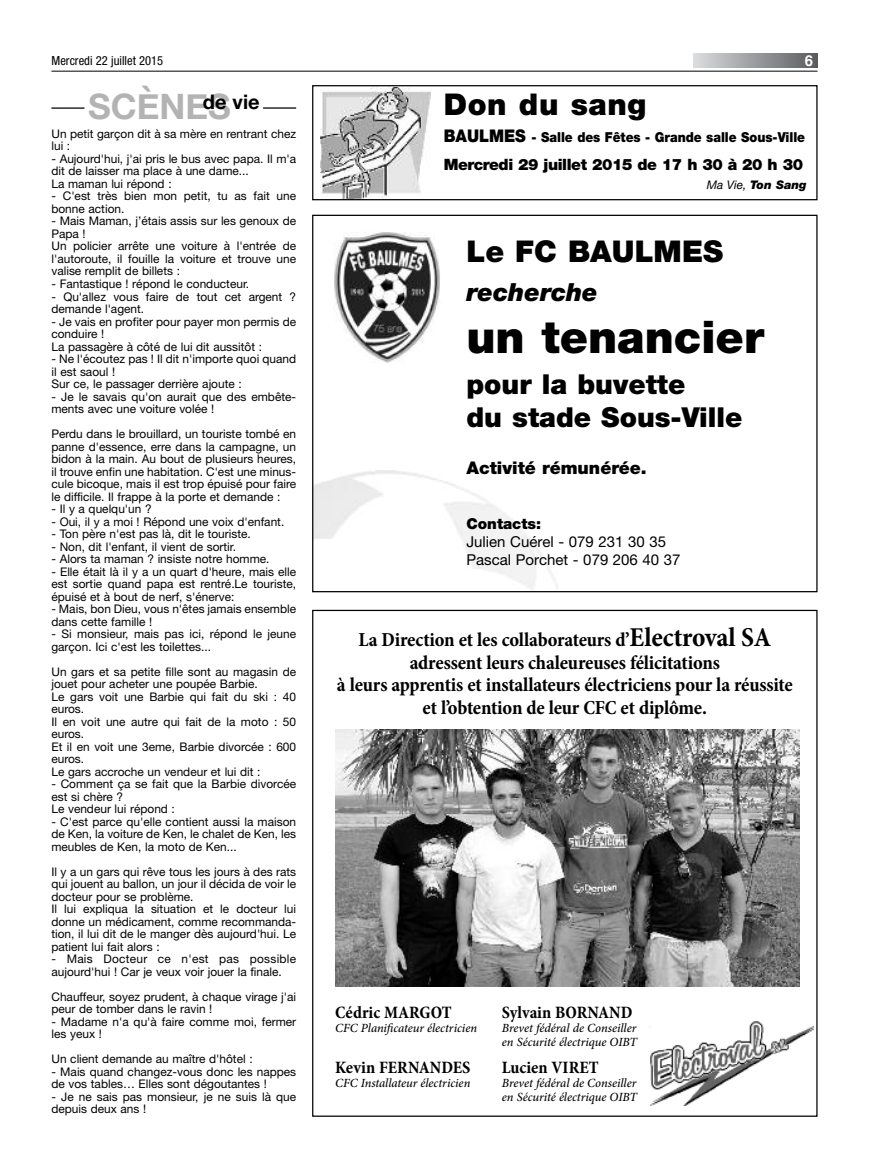
<style>
.page{position:relative;width:869px;height:1170px;background:#fff}
.page>*{position:absolute;margin:0;border:0;box-sizing:border-box;transform-origin:0 0}
.t1{font:900 45px "Helvetica Neue LT Pro";color:#000}
.t2{font:700 35px "Helvetica Neue";color:#b3b3b3}
.t3{font:900 30px "Helvetica Neue LT Pro";color:#000}
.t4{font:900 30px "Helvetica Neue LT Pro";letter-spacing:.02em;color:#000}
.t5{font:900 27.5px/33px "Helvetica Neue LT Pro";color:#000}
.t6{font:italic 900 25px "Helvetica Neue";color:#000}
.t7{font:700 condensed 20px/22.5px "Minion Pro";letter-spacing:-.01em;color:#000;text-align:center}
.t8{font:700 condensed 17.5px "Minion Pro";color:#000}
.t9{font:900 17.5px "Helvetica Neue LT Pro";color:#000}
.t10{font:900 15.62px "Helvetica Neue LT Pro";letter-spacing:-.025em;color:#000}
.t11{font:15px/18px "Helvetica Neue LT Pro";color:#000}
.t12{font:900 15px "Helvetica Neue LT Pro";color:#000}
.t13{font:700 15px "Helvetica";color:#fff}
.t14{font:900 13.75px "Helvetica Neue LT Pro";letter-spacing:-.005em;color:#000;scale:.91 1}
.t15{font:italic 500 12.5px/13.8px "Minion Pro";letter-spacing:-.005em;color:#000}
.t16{font:condensed 12.5px "Helvetica Neue";color:#000}
.t17{font:11.88px/12.5px "Helvetica Neue";color:#000}
.t18{font:italic 900 11.88px "Helvetica Neue";color:#000}
.s1{font-size:17.5px}
.s2{font-family:"Helvetica Neue LT Pro";font-weight:400}
.s3{font-size:27.5px}
</style>
<div class="page">
<img style="left:649px;top:1021px;width:163px;height:84px">
<hr style="left:51px;top:71px;width:766px;height:1px;background:#000">
<svg style="left:693px;top:53px;width:124px;height:14px;background:#9b9c9f"></svg>
<img style="left:320px;top:87px;width:110px;height:111px">
<div style="left:312px;top:85px;width:505px;height:115px;border:1px solid #000"></div>
<img style="left:334px;top:232px;width:106px;height:131px">
<img style="left:335px;top:729px;width:464px;height:257px">
<hr style="left:263px;top:107px;width:33px;height:2px;background:#000">
<hr style="left:51px;top:107px;width:33px;height:2px;background:#000">
<p class="t16" style="left:52px;top:56px;width:113px">Mercredi 22 juillet 2015</p>
<p class="t13" style="left:804px;top:54px;width:10px">6</p>
<h3 class="t4" style="left:443px;top:94px;width:204px">Don du sang</h3>
<p class="t14" style="left:443px;top:132px;width:398px"><span class="s1">BAULMES</span> - Salle des Fêtes - Grande salle Sous-Ville</p>
<h3 class="t10" style="left:443px;top:159px;width:360px">Mercredi 29 juillet 2015 de 17 h 30 à 20 h 30</h3>
<p class="t18" style="left:706px;top:180px;width:101px"><span class="s2">Ma Vie,</span> Ton Sang</p>
<h2 class="t2" style="left:88px;top:85px;width:173px">SCèNE<sup>d</sup>S<sup>e</sup> <sup>vie</sup></h2>
<p class="t17" style="left:51px;top:129px;width:246px">Un petit garçon dit à sa mère en rentrant chez lui :</p>
<p class="t17" style="left:51px;top:154px;width:246px">- Aujourd'hui, j'ai pris le bus avec papa. Il m'a dit de laisser ma place à une dame...<br>La maman lui répond :</p>
<p class="t17" style="left:51px;top:191px;width:246px">- C'est très bien mon petit, tu as fait une bonne action.</p>
<p class="t17" style="left:51px;top:216px;width:246px">- Mais Maman, j’étais assis sur les genoux de Papa !<br>Un policier arrête une voiture à l'entrée de l'autoroute, il fouille la voiture et trouve une valise remplit de billets :</p>
<p class="t17" style="left:51px;top:279px;width:199px">- Fantastique ! répond le conducteur.</p>
<p class="t17" style="left:51px;top:291px;width:246px">- Qu'allez vous faire de tout cet argent ? demande l'agent.</p>
<p class="t17" style="left:51px;top:316px;width:246px">- Je vais en profiter pour payer mon permis de conduire !<br>La passagère à côté de lui dit aussitôt :</p>
<p class="t17" style="left:51px;top:354px;width:246px">- Ne l'écoutez pas ! Il dit n'importe quoi quand il est saoul !<br>Sur ce, le passager derrière ajoute :</p>
<p class="t17" style="left:51px;top:391px;width:246px">- Je le savais qu'on aurait que des embête&shy;ments avec une voiture volée !</p>
<p class="t17" style="left:51px;top:429px;width:246px;text-align:justify">Perdu dans le brouillard, un touriste tombé en panne d'essence, erre dans la campagne, un bidon à la main. Au bout de plusieurs heures, il trouve enfin une habitation. C'est une minus&shy;cule bicoque, mais il est trop épuisé pour faire le difficile. Il frappe à la porte et demande :</p>
<p class="t17" style="left:51px;top:504px;width:102px">- Il y a quelqu'un ?</p>
<p class="t17" style="left:51px;top:516px;width:234px">- Oui, il y a moi ! Répond une voix d'enfant.</p>
<p class="t17" style="left:51px;top:529px;width:201px">- Ton père n'est pas là, dit le touriste.</p>
<p class="t17" style="left:51px;top:541px;width:186px">- Non, dit l'enfant, il vient de sortir.</p>
<p class="t17" style="left:51px;top:554px;width:219px">- Alors ta maman ? insiste notre homme.</p>
<p class="t17" style="left:51px;top:566px;width:246px;text-align:justify">- Elle était là il y a un quart d'heure, mais elle est sortie quand papa est rentré.Le touriste, épuisé et à bout de nerf, s'énerve:</p>
<p class="t17" style="left:51px;top:604px;width:246px">- Mais, bon Dieu, vous n'êtes jamais ensemble dans cette famille !</p>
<p class="t17" style="left:51px;top:629px;width:246px">- Si monsieur, mais pas ici, répond le jeune garçon. Ici c'est les toilettes...</p>
<p class="t17" style="left:51px;top:666px;width:246px">Un gars et sa petite fille sont au magasin de jouet pour acheter une poupée Barbie.<br>Le gars voit une Barbie qui fait du ski : 40 euros.<br>Il en voit une autre qui fait de la moto : 50 euros.<br>Et il en voit une 3eme, Barbie divorcée : 600 euros.<br>Le gars accroche un vendeur et lui dit :</p>
<p class="t17" style="left:51px;top:779px;width:246px">- Comment ça se fait que la Barbie divorcée est si chère ?<br>Le vendeur lui répond :</p>
<p class="t17" style="left:51px;top:816px;width:246px;text-align:justify">- C'est parce qu'elle contient aussi la maison de Ken, la voiture de Ken, le chalet de Ken, les meubles de Ken, la moto de Ken...</p>
<p class="t17" style="left:51px;top:866px;width:246px">Il y a un gars qui rêve tous les jours à des rats qui jouent au ballon, un jour il décida de voir le docteur pour se problème.<br>Il lui expliqua la situation et le docteur lui donne un médicament, comme recommanda&shy;tion, il lui dit de le manger dès aujourd'hui. Le patient lui fait alors :</p>
<p class="t17" style="left:51px;top:954px;width:246px">- Mais Docteur ce n'est pas possible aujourd'hui ! Car je veux voir jouer la finale.</p>
<p class="t17" style="left:51px;top:991px;width:246px">Chauffeur, soyez prudent, à chaque virage j'ai peur de tomber dans le ravin !</p>
<p class="t17" style="left:51px;top:1016px;width:246px">- Madame n'a qu'à faire comme moi, fermer les yeux !</p>
<p class="t17" style="left:51px;top:1054px;width:203px">Un client demande au maître d'hôtel :</p>
<p class="t17" style="left:51px;top:1066px;width:246px">- Mais quand changez-vous donc les nappes de vos tables… Elles sont dégoutantes !</p>
<p class="t17" style="left:51px;top:1091px;width:246px">- Je ne sais pas monsieur, je ne suis là que depuis deux ans !</p>
<h3 class="t3" style="left:466px;top:240px;width:258px">Le FC BAULMES</h3>
<h3 class="t6" style="left:466px;top:283px;width:133px">recherche</h3>
<h1 class="t1" style="left:466px;top:320px;width:299px">un tenancier</h1>
<h3 class="t5" style="left:466px;top:370px;width:277px">pour la buvette<br>du stade Sous-Ville</h3>
<h3 class="t9" style="left:466px;top:461px;width:182px">Activité rémunérée.</h3>
<p class="t12" style="left:466px;top:518px;width:76px">Contacts:</p>
<p class="t11" style="left:466px;top:534px;width:215px">Julien Cuérel - 079 231 30 35<br>Pascal Porchet - 079 206 40 37</p>
<h3 class="t7" style="left:337px;top:630px;width:457px">La Direction et les collaborateurs d’<span class="s3">Electroval SA </span>adressent leurs chaleureuses félicitations<br>à leurs apprentis et installateurs électriciens pour la réussite et l’obtention de leur CFC et diplôme.</h3>
<h3 class="t8" style="left:335px;top:1006px;width:118px">Cédric MARGOT</h3>
<h3 class="t8" style="left:501px;top:1006px;width:132px">Sylvain BORNAND</h3>
<p class="t15" style="left:335px;top:1022px;width:143px">CFC Planificateur électricien</p>
<p class="t15" style="left:501px;top:1022px;width:137px">Brevet fédéral de Conseiller en Sécurité électrique OIBT</p>
<h3 class="t8" style="left:335px;top:1061px;width:137px">Kevin FERNANDES</h3>
<h3 class="t8" style="left:501px;top:1061px;width:98px">Lucien VIRET</h3>
<p class="t15" style="left:335px;top:1077px;width:137px">CFC Installateur électricien</p>
<p class="t15" style="left:501px;top:1077px;width:137px">Brevet fédéral de Conseiller en Sécurité électrique OIBT</p>
</div>
